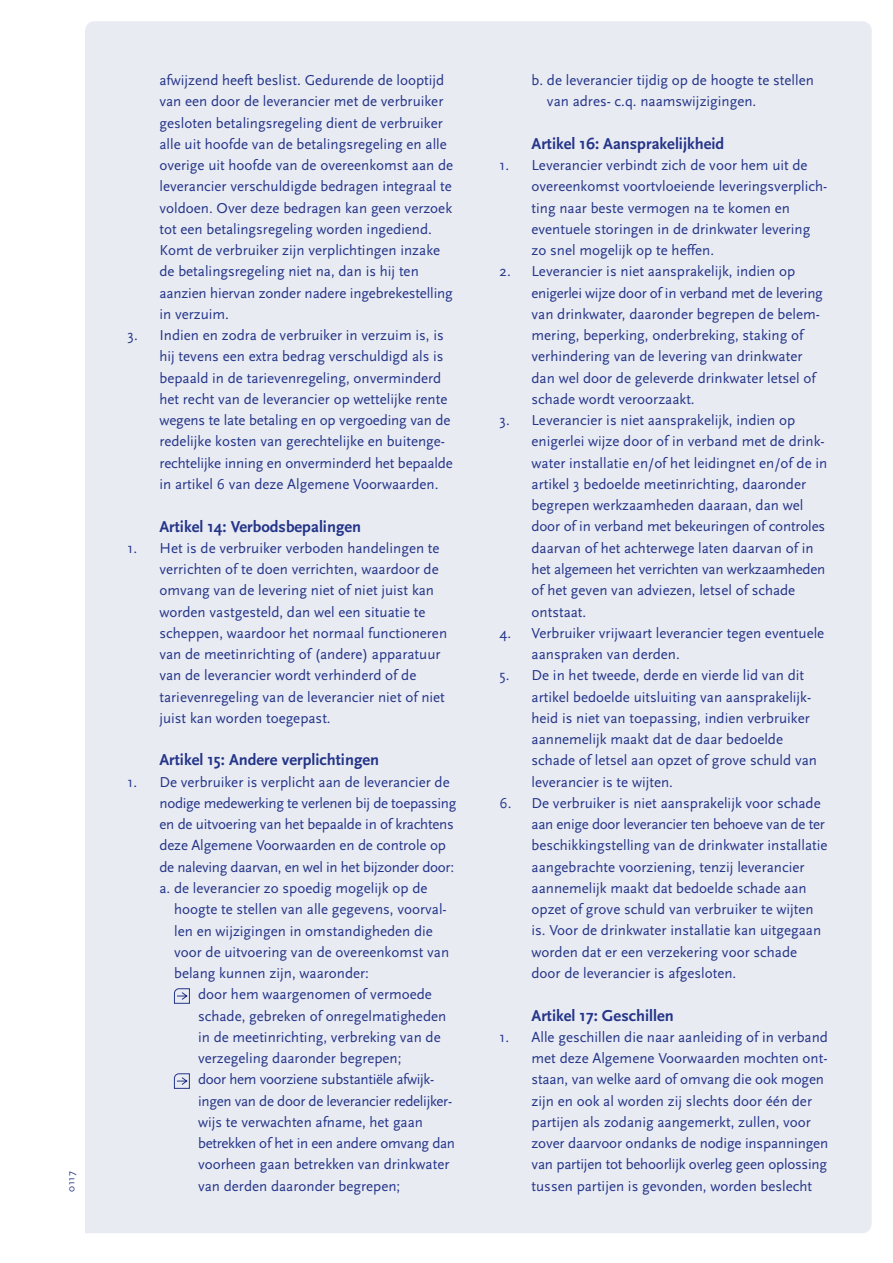
<style>
.page{position:relative;width:893px;height:1263px;background:#fff}
.page>*{position:absolute;margin:0;border:0;box-sizing:border-box;transform-origin:0 0}
.t1{font:700 16.5px "Scala Sans";color:#243588}
.t2{font:15px/21.3px "Scala Sans";color:#243588}
.t3{font:10.5px "Scala Sans";color:#243588}
</style>
<div class="page">
<div style="left:85px;top:21px;width:787px;height:1212px;background:#e9ebf3"></div>
<svg style="left:174px;top:988px;width:16px;height:16px"></svg>
<svg style="left:174px;top:1073px;width:16px;height:16px"></svg>
<p class="t3" style="left:66px;top:1192px;width:22px;rotate:-90deg">0117</p>
<p class="t2" style="left:159px;top:70px;width:295px">afwijzend heeft beslist. Gedurende de looptijd van een door de leverancier met de verbruiker gesloten betalingsregeling dient de verbruiker alle uit hoofde van de betalingsregeling en alle overige uit hoofde van de overeenkomst aan de leverancier verschuldigde bedragen integraal te voldoen. Over deze bedragen kan geen verzoek tot een betalingsregeling worden ingediend.<br>Komt de verbruiker zijn verplichtingen inzake de betalingsregeling niet na, dan is hij ten aanzien hiervan zonder nadere ingebrekestelling in verzuim.</p>
<p class="t2" style="left:159px;top:325px;width:295px;text-indent:-32px">3. Indien en zodra de verbruiker in verzuim is, is hij tevens een extra bedrag verschuldigd als is bepaald in de tarievenregeling, onverminderd het recht van de leverancier op wettelijke rente wegens te late betaling en op vergoeding van de redelijke kosten van gerechtelijke en buitenge&shy;rechtelijke inning en onverminderd het bepaalde in artikel 6 van deze Algemene Voorwaarden.</p>
<p class="t1" style="left:159px;top:517px;width:203px">Artikel 14: Verbodsbepalingen</p>
<p class="t2" style="left:159px;top:538px;width:289px;text-indent:-32px">1. Het is de verbruiker verboden handelingen te verrichten of te doen verrichten, waardoor de omvang van de levering niet of niet juist kan worden vastgesteld, dan wel een situatie te scheppen, waardoor het normaal functioneren van de meetinrichting of (andere) apparatuur van de leverancier wordt verhinderd of de tarievenregeling van de leverancier niet of niet juist kan worden toegepast.</p>
<p class="t1" style="left:159px;top:751px;width:221px">Artikel 15: Andere verplichtingen</p>
<p class="t2" style="left:159px;top:771px;width:298px;text-indent:-32px">1. De verbruiker is verplicht aan de leverancier de nodige medewerking te verlenen bij de toepassing en de uitvoering van het bepaalde in of krachtens deze Algemene Voorwaarden en de controle op de naleving daarvan, en wel in het bijzonder door: a. de leverancier zo spoedig mogelijk op de</p>
<p class="t2" style="left:174px;top:899px;width:277px">hoogte te stellen van alle gegevens, voorval&shy;len en wijzigingen in omstandigheden die voor de uitvoering van de overeenkomst van belang kunnen zijn, waaronder:</p>
<p class="t2" style="left:198px;top:984px;width:259px">door hem waargenomen of vermoede schade, gebreken of onregelmatigheden in de meetinrichting, verbreking van de verzegeling daaronder begrepen;<br>door hem voorziene substantiële afwijk&shy;ingen van de door de leverancier redelijker&shy;wijs te verwachten afname, het gaan betrekken of het in een andere omvang dan voorheen gaan betrekken van drinkwater van derden daaronder begrepen;</p>
<p class="t2" style="left:547px;top:70px;width:268px;text-indent:-15px">b. de leverancier tijdig op de hoogte te stellen van adres- c.q. naamswijzigingen.</p>
<p class="t1" style="left:531px;top:135px;width:194px">Artikel 16: Aansprakelijkheid</p>
<p class="t2" style="left:531px;top:155px;width:297px;text-indent:-32px">1. Leverancier verbindt zich de voor hem uit de overeenkomst voortvloeiende leveringsverplich&shy;ting naar beste vermogen na te komen en eventuele storingen in de drinkwater levering zo snel mogelijk op te heffen.</p>
<p class="t2" style="left:531px;top:261px;width:293px;text-indent:-32px">2. Leverancier is niet aansprakelijk, indien op enigerlei wijze door of in verband met de levering van drinkwater, daaronder begrepen de belem&shy;mering, beperking, onderbreking, staking of verhindering van de levering van drinkwater dan wel door de geleverde drinkwater letsel of schade wordt veroorzaakt.</p>
<p class="t2" style="left:531px;top:410px;width:297px;text-indent:-32px">3. Leverancier is niet aansprakelijk, indien op enigerlei wijze door of in verband met de drink&shy;water installatie en/of het leidingnet en/of de in artikel 3 bedoelde meetinrichting, daaronder begrepen werkzaamheden daaraan, dan wel door of in verband met bekeuringen of controles daarvan of het achterwege laten daarvan of in het algemeen het verrichten van werkzaamheden of het geven van adviezen, letsel of schade ontstaat.</p>
<p class="t2" style="left:531px;top:622px;width:294px;text-indent:-32px">4. Verbruiker vrijwaart leverancier tegen eventuele aanspraken van derden.</p>
<p class="t2" style="left:531px;top:665px;width:287px;text-indent:-32px">5. De in het tweede, derde en vierde lid van dit artikel bedoelde uitsluiting van aansprakelijk&shy;heid is niet van toepassing, indien verbruiker aannemelijk maakt dat de daar bedoelde schade of letsel aan opzet of grove schuld van leverancier is te wijten.</p>
<p class="t2" style="left:531px;top:792px;width:298px;text-indent:-32px">6. De verbruiker is niet aansprakelijk voor schade aan enige door leverancier ten behoeve van de ter beschikkingstelling van de drinkwater installatie aangebrachte voorziening, tenzij leverancier aannemelijk maakt dat bedoelde schade aan opzet of grove schuld van verbruiker te wijten is. Voor de drinkwater installatie kan uitgegaan worden dat er een verzekering voor schade door de leverancier is afgesloten.</p>
<p class="t1" style="left:531px;top:1006px;width:144px">Artikel 17: Geschillen</p>
<p class="t2" style="left:531px;top:1026px;width:298px;text-indent:-32px">1. Alle geschillen die naar aanleiding of in verband met deze Algemene Voorwaarden mochten ont&shy;staan, van welke aard of omvang die ook mogen zijn en ook al worden zij slechts door één der partijen als zodanig aangemerkt, zullen, voor zover daarvoor ondanks de nodige inspanningen van partijen tot behoorlijk overleg geen oplossing tussen partijen is gevonden, worden beslecht</p>
</div>
